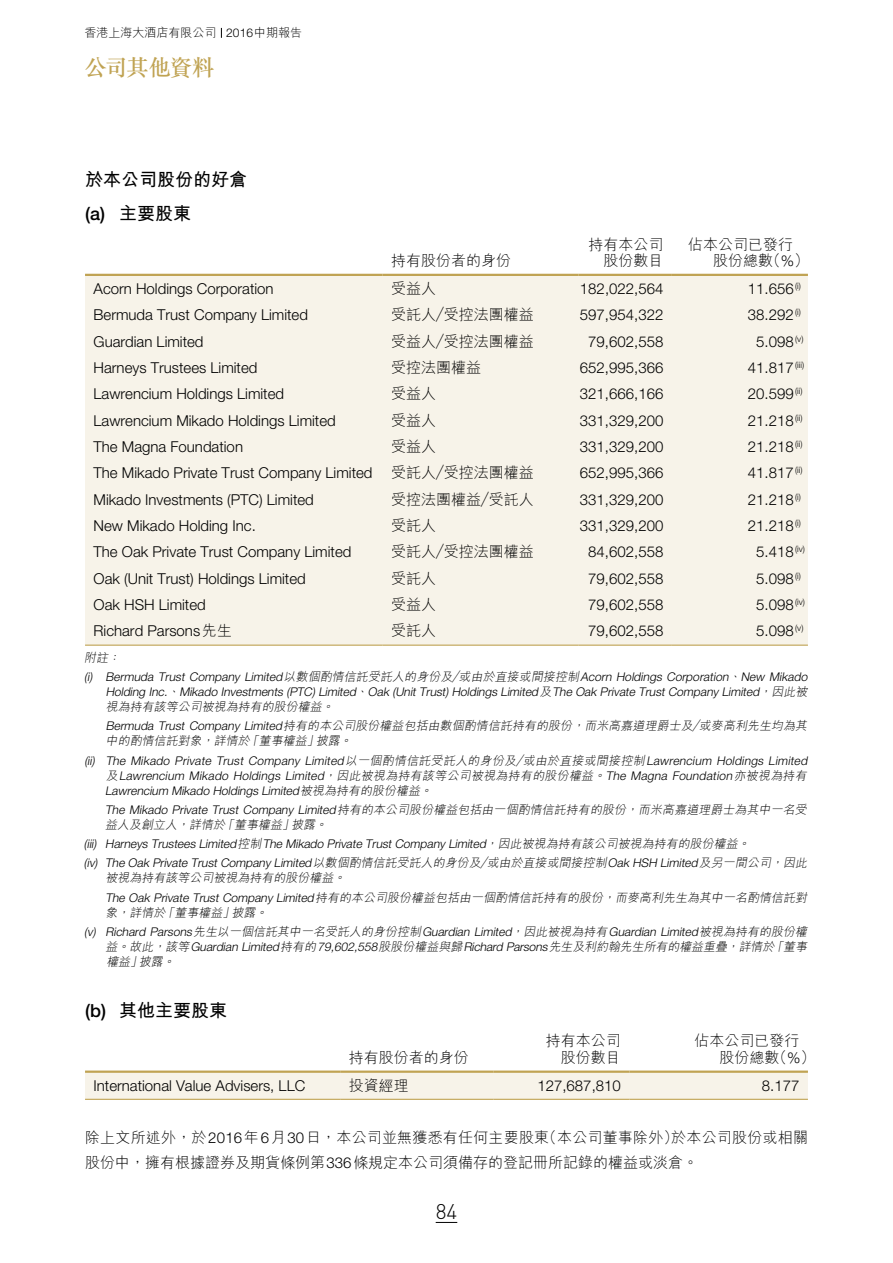
<style>
.page{position:relative;width:893px;height:1263px;background:#fff}
.page>*{position:absolute;margin:0;border:0;box-sizing:border-box;transform-origin:0 0}
.t1{font:500 22.5px "M Sung HK";letter-spacing:-.045em;color:#c0a353}
.t2{font:300 21px "DIN";color:#000}
.t3{font:700 18px/33.8px "M Hei HK";color:#000}
.t4{font:300 15px "Helvetica Neue";color:#000}
.t5{font:300 15px/16.5px "M Hei HK";color:#000}
.t6{font:italic 300 12px/15px "Helvetica Neue";color:#000;text-align:right}
.t7{font:italic 300 12px/19.2px "M Hei HK";color:#000}
.t8{font:300 12px "M Hei HK";color:#000}
.s1{font-family:"Helvetica Neue"}
.s2{font-family:"Helvetica Neue";font-weight:500}
.s3{font-family:"M Hei HK"}
</style>
<div class="page">
<div style="left:85px;top:276px;width:723px;height:369px;background:#f7f3e9"></div>
<hr style="left:85px;top:274px;width:298px;height:2px;background:#c0a353">
<hr style="left:383px;top:274px;width:195px;height:2px;background:#c0a353">
<hr style="left:578px;top:274px;width:94px;height:2px;background:#c0a353">
<hr style="left:672px;top:274px;width:136px;height:2px;background:#c0a353">
<hr style="left:85px;top:645px;width:298px;height:1px;background:#c0a353">
<hr style="left:383px;top:645px;width:195px;height:1px;background:#c0a353">
<hr style="left:578px;top:645px;width:94px;height:1px;background:#c0a353">
<hr style="left:672px;top:645px;width:136px;height:1px;background:#c0a353">
<div style="left:85px;top:1073px;width:723px;height:26px;background:#f7f3e9"></div>
<hr style="left:85px;top:1070px;width:255px;height:3px;background:#c0a353">
<hr style="left:340px;top:1070px;width:153px;height:3px;background:#c0a353">
<hr style="left:493px;top:1070px;width:136px;height:3px;background:#c0a353">
<hr style="left:629px;top:1070px;width:179px;height:3px;background:#c0a353">
<hr style="left:85px;top:1099px;width:255px;height:1px;background:#c0a353">
<hr style="left:340px;top:1099px;width:153px;height:1px;background:#c0a353">
<hr style="left:493px;top:1099px;width:136px;height:1px;background:#c0a353">
<hr style="left:629px;top:1099px;width:179px;height:1px;background:#c0a353">
<svg style="left:436px;top:1222px;width:21px;height:1px"></svg>
<p class="t8" style="left:84px;top:25px;width:219px">香港上海大酒店有限公司 <span class="s1">2016</span>中期報告</p>
<h1 class="t1" style="left:84px;top:52px;width:132px">公司其他資料</h1>
<p class="t3" style="left:85px;top:161px;width:163px">於本公司股份的好倉<span class="s2">(a)</span> 主要股東</p>
<p class="t5" style="left:391px;top:252px;width:121px">持有股份者的身份</p>
<p class="t5" style="left:588px;top:235px;width:76px;text-align:right">持有本公司股份數目</p>
<p class="t5" style="left:713px;top:235px;width:97px;text-indent:-25px">佔本公司已發行股份總數（<span class="s1">%</span>）</p>
<p class="t4" style="left:94px;top:279px;width:182px">Acorn Holdings Corporation</p>
<p class="t5" style="left:391px;top:279px;width:46px">受益人</p>
<p class="t4" style="left:580px;top:279px;width:85px">182,022,564</p>
<p class="t4" style="left:748px;top:279px;width:55px">11.656 <sup>(i)</sup></p>
<p class="t4" style="left:94px;top:306px;width:216px">Bermuda Trust Company Limited</p>
<p class="t5" style="left:391px;top:306px;width:144px">受託人／受控法團權益</p>
<p class="t4" style="left:580px;top:306px;width:85px">597,954,322</p>
<p class="t4" style="left:748px;top:306px;width:55px">38.292 <sup>(i)</sup></p>
<p class="t4" style="left:94px;top:332px;width:112px">Guardian Limited</p>
<p class="t5" style="left:391px;top:332px;width:144px">受益人／受控法團權益</p>
<p class="t4" style="left:588px;top:332px;width:77px">79,602,558</p>
<p class="t4" style="left:756px;top:332px;width:49px">5.098 <sup>(v)</sup></p>
<p class="t4" style="left:94px;top:358px;width:165px">Harneys Trustees Limited</p>
<p class="t5" style="left:391px;top:358px;width:91px">受控法團權益</p>
<p class="t4" style="left:580px;top:358px;width:85px">652,995,366</p>
<p class="t4" style="left:748px;top:358px;width:58px">41.817 <sup>(iii)</sup></p>
<p class="t4" style="left:94px;top:385px;width:192px">Lawrencium Holdings Limited</p>
<p class="t5" style="left:391px;top:385px;width:46px">受益人</p>
<p class="t4" style="left:580px;top:385px;width:85px">321,666,166</p>
<p class="t4" style="left:748px;top:385px;width:56px">20.599 <sup>(ii)</sup></p>
<p class="t4" style="left:94px;top:411px;width:244px">Lawrencium Mikado Holdings Limited</p>
<p class="t5" style="left:391px;top:411px;width:46px">受益人</p>
<p class="t4" style="left:580px;top:411px;width:85px">331,329,200</p>
<p class="t4" style="left:748px;top:411px;width:56px">21.218 <sup>(ii)</sup></p>
<p class="t4" style="left:94px;top:437px;width:151px">The Magna Foundation</p>
<p class="t5" style="left:391px;top:438px;width:46px">受益人</p>
<p class="t4" style="left:580px;top:437px;width:85px">331,329,200</p>
<p class="t4" style="left:748px;top:437px;width:56px">21.218 <sup>(ii)</sup></p>
<p class="t4" style="left:94px;top:464px;width:442px">The Mikado Private Trust Company Limited <span class="s3">受託人／受控法團權益</span></p>
<p class="t4" style="left:580px;top:464px;width:85px">652,995,366</p>
<p class="t4" style="left:748px;top:464px;width:56px">41.817 <sup>(ii)</sup></p>
<p class="t4" style="left:94px;top:490px;width:222px">Mikado Investments (PTC) Limited</p>
<p class="t5" style="left:391px;top:490px;width:144px">受控法團權益／受託人</p>
<p class="t4" style="left:580px;top:490px;width:85px">331,329,200</p>
<p class="t4" style="left:748px;top:490px;width:55px">21.218 <sup>(i)</sup></p>
<p class="t4" style="left:94px;top:516px;width:164px">New Mikado Holding Inc.</p>
<p class="t5" style="left:391px;top:517px;width:46px">受託人</p>
<p class="t4" style="left:580px;top:516px;width:85px">331,329,200</p>
<p class="t4" style="left:748px;top:516px;width:55px">21.218 <sup>(i)</sup></p>
<p class="t4" style="left:94px;top:543px;width:259px">The Oak Private Trust Company Limited</p>
<p class="t5" style="left:391px;top:543px;width:144px">受託人／受控法團權益</p>
<p class="t4" style="left:588px;top:543px;width:77px">84,602,558</p>
<p class="t4" style="left:756px;top:543px;width:50px">5.418 <sup>(iv)</sup></p>
<p class="t4" style="left:94px;top:569px;width:214px">Oak (Unit Trust) Holdings Limited</p>
<p class="t5" style="left:391px;top:569px;width:46px">受託人</p>
<p class="t4" style="left:588px;top:569px;width:77px">79,602,558</p>
<p class="t4" style="left:756px;top:569px;width:46px">5.098 <sup>(i)</sup></p>
<p class="t4" style="left:94px;top:596px;width:114px">Oak HSH Limited</p>
<p class="t5" style="left:391px;top:596px;width:46px">受益人</p>
<p class="t4" style="left:588px;top:596px;width:77px">79,602,558</p>
<p class="t4" style="left:756px;top:596px;width:50px">5.098 <sup>(iv)</sup></p>
<p class="t4" style="left:94px;top:622px;width:140px">Richard Parsons<span class="s3">先生</span></p>
<p class="t5" style="left:391px;top:622px;width:46px">受託人</p>
<p class="t4" style="left:588px;top:622px;width:77px">79,602,558</p>
<p class="t4" style="left:756px;top:622px;width:49px">5.098 <sup>(v)</sup></p>
<p class="t7" style="left:84px;top:647px;width:40px">附註：</p>
<p class="t6" style="left:84px;top:669px;width:727px">(i) Bermuda Trust Company Limited<span class="s3">以數個酌情信託受託人的身份及／或由於直接或間接控制</span>Acorn Holdings Corporation<span class="s3">、</span>New Mikado<br>Holding Inc.<span class="s3">、</span>Mikado Investments (PTC) Limited<span class="s3">、</span>Oak (Unit Trust) Holdings Limited<span class="s3">及</span>The Oak Private Trust Company Limited<span class="s3">，因此被</span></p>
<p class="t7" style="left:106px;top:697px;width:706px">視為持有該等公司被視為持有的股份權益。<br><span class="s1">Bermuda Trust Company Limited</span>持有的本公司股份權益包括由數個酌情信託持有的股份，而米高嘉道理爵士及／或麥高利先生均為其</p>
<p class="t7" style="left:106px;top:731px;width:250px">中的酌情信託對象，詳情於「董事權益」披露。</p>
<p class="t6" style="left:105px;top:753px;width:706px;text-align:justify;text-indent:-21px">(ii) The Mikado Private Trust Company Limited<span class="s3">以一個酌情信託受託人的身份及／或由於直接或間接控制</span>Lawrencium Holdings Limited<span class="s3">及</span>Lawrencium Mikado Holdings Limited<span class="s3">，因此被視為持有該等公司被視為持有的股份權益。</span>The Magna Foundation<span class="s3">亦被視為持有</span>Lawrencium Mikado Holdings Limited<span class="s3">被視為持有的股份權益。</span></p>
<p class="t7" style="left:105px;top:801px;width:706px;line-height:15px"><span class="s1">The Mikado Private Trust Company Limited</span>持有的本公司股份權益包括由一個酌情信託持有的股份，而米高嘉道理爵士為其中一名受益人及創立人，詳情於「董事權益」披露。</p>
<p class="t6" style="left:84px;top:834px;width:727px;line-height:19.2px;text-align:left">(iii) Harneys Trustees Limited<span class="s3">控制</span>The Mikado Private Trust Company Limited<span class="s3">，因此被視為持有該公司被視為持有的股份權益。<br></span>(iv) The Oak Private Trust Company Limited<span class="s3">以數個酌情信託受託人的身份及／或由於直接或間接控制</span>Oak HSH Limited<span class="s3">及另一間公司，因此</span></p>
<p class="t7" style="left:105px;top:868px;width:706px">被視為持有該等公司被視為持有的股份權益。<br><span class="s1">The Oak Private Trust Company Limited</span>持有的本公司股份權益包括由一個酌情信託持有的股份，而麥高利先生為其中一名酌情信託對</p>
<p class="t7" style="left:105px;top:902px;width:166px">象，詳情於「董事權益」披露。</p>
<p class="t6" style="left:84px;top:924px;width:727px">(v) Richard Parsons<span class="s3">先生以一個信託其中一名受託人的身份控制</span>Guardian Limited<span class="s3">，因此被視為持有</span>Guardian Limited<span class="s3">被視為持有的股份權</span></p>
<p class="t7" style="left:106px;top:938px;width:706px;line-height:15px">益。故此，該等<span class="s1">Guardian Limited</span>持有的<span class="s1">79,602,558</span>股股份權益與歸<span class="s1">Richard Parsons</span>先生及利約翰先生所有的權益重疊，詳情於「董事權益」披露。</p>
<p class="t3" style="left:85px;top:992px;width:144px"><span class="s2">(b)</span> 其他主要股東</p>
<p class="t5" style="left:349px;top:1049px;width:122px">持有股份者的身份</p>
<p class="t5" style="left:546px;top:1032px;width:76px;text-align:right">持有本公司股份數目</p>
<p class="t5" style="left:720px;top:1032px;width:97px;text-indent:-25px">佔本公司已發行股份總數（<span class="s1">%</span>）</p>
<p class="t4" style="left:94px;top:1076px;width:213px">International Value Advisers, LLC</p>
<p class="t5" style="left:349px;top:1076px;width:61px">投資經理</p>
<p class="t4" style="left:537px;top:1076px;width:85px">127,687,810</p>
<p class="t4" style="left:762px;top:1076px;width:39px">8.177</p>
<p class="t5" style="left:85px;top:1124px;width:724px;line-height:25.5px">除上文所述外，於<span class="s1">2016</span>年<span class="s1">6</span>月<span class="s1">30</span>日，本公司並無獲悉有任何主要股東（本公司董事除外）於本公司股份或相關股份中，擁有根據證券及期貨條例第<span class="s1">336</span>條規定本公司須備存的登記冊所記錄的權益或淡倉。</p>
<h2 class="t2" style="left:436px;top:1199px;width:23px">84</h2>
</div>
